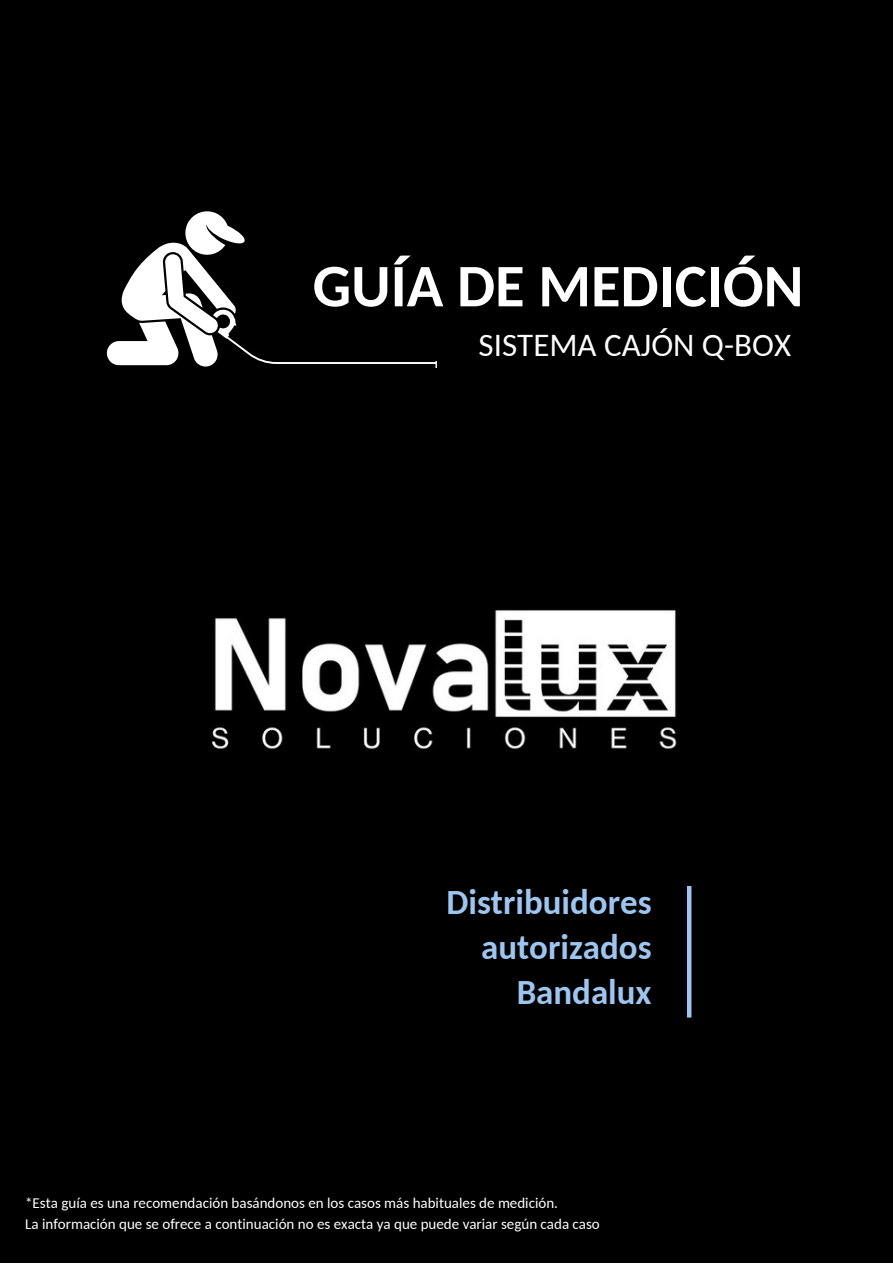
<style>
.page{position:relative;width:893px;height:1264px;background:#fff}
.page>*{position:absolute;margin:0;border:0;box-sizing:border-box;transform-origin:0 0}
.t1{font:700 60.45px "Carlito";color:#fff}
.t2{font:700 34.95px/45px "Carlito";color:#9ec5ef;text-align:right}
.t3{font:33px "Carlito";color:#fcfcfc}
.t4{font:15px/20.2px "Carlito";color:#fff}
</style>
<div class="page">
<div style="left:0;top:0;width:892px;height:1262px;background:#000"></div>
<hr style="left:687px;top:886px;width:4px;height:131px;background:#9ec5ef">
<svg style="left:107px;top:211px;width:330px;height:157px"></svg>
<img style="left:211px;top:609px;width:466px;height:140px">
<h1 class="t1" style="left:312px;top:261px;width:492px">GUÍA DE MEDICIÓN</h1>
<h3 class="t3" style="left:478px;top:331px;width:314px">SISTEMA CAJÓN Q-BOX</h3>
<h2 class="t2" style="left:446px;top:883px;width:207px">Distribuidores autorizados<br>Bandalux</h2>
<p class="t4" style="left:25px;top:1194px;width:576px">*Esta guía es una recomendación basándonos en los casos más habituales de medición.<br>La información que se ofrece a continuación no es exacta ya que puede variar según cada caso</p>
</div>
